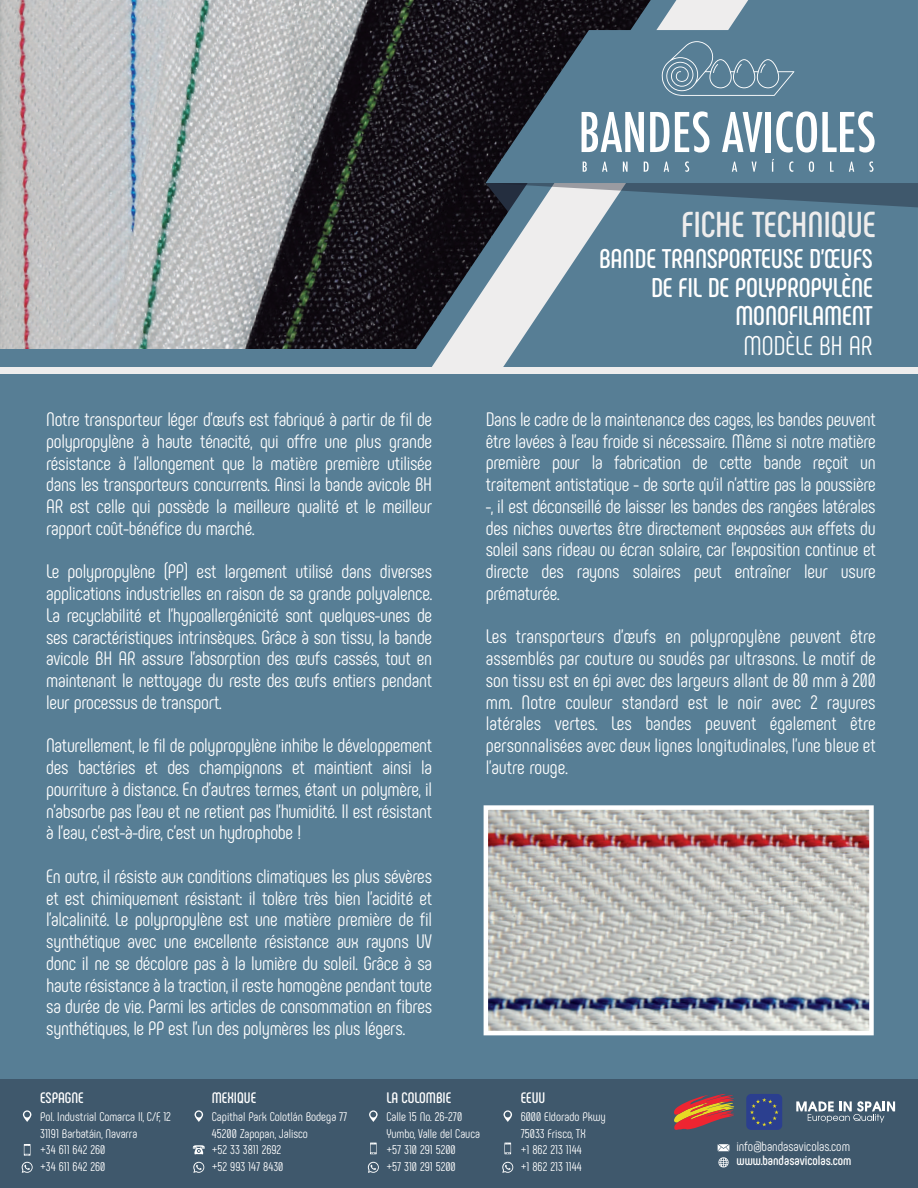
<style>
.page{position:relative;width:918px;height:1188px;background:#fff}
.page>*{position:absolute;margin:0;border:0;box-sizing:border-box;transform-origin:0 0}
.t1{font:700 36px "Phenomena";letter-spacing:-.005em;color:#eeeded}
.t2{font:700 27px/28.5px "Phenomena";letter-spacing:-.005em;color:#fff;text-align:right}
.t3{font:27px "Phenomena";letter-spacing:-.005em;color:#fff}
.t4{font:19.5px/21.8px "Phenomena";letter-spacing:-.01em;color:#fff;text-align:justify}
.t5{font:700 15.15px "Phenomena";color:#fff}
.t6{font:13.5px "Phenomena";color:#fff}
.t7{font:700 13.5px "Phenomena";color:#fff}
.t8{font:12.6px/16.5px "Phenomena";color:#fff}
</style>
<div class="page">
<div style="left:0;top:294px;width:918px;height:894px;background:#577e95"></div>
<div style="left:0;top:1079px;width:918px;height:109px;background:#3f586c"></div>
<img style="left:0;top:0;width:412px;height:349px">
<svg style="left:412px;top:0;width:506px;height:349px;fill:#577e95"></svg>
<svg style="left:429px;top:0;width:319px;height:367px;fill:#577e95"></svg>
<svg style="left:486px;top:183px;width:432px;height:25px;background:#5d7586"></svg>
<svg style="left:486px;top:30px;width:432px;height:153px;background:#4b6b7f"></svg>
<svg style="left:583px;top:162px;width:4px;height:10px"></svg>
<svg style="left:602px;top:162px;width:5px;height:10px"></svg>
<svg style="left:623px;top:162px;width:5px;height:10px"></svg>
<svg style="left:644px;top:162px;width:5px;height:10px"></svg>
<svg style="left:664px;top:162px;width:5px;height:10px"></svg>
<svg style="left:685px;top:161px;width:4px;height:11px"></svg>
<svg style="left:732px;top:162px;width:5px;height:10px"></svg>
<svg style="left:752px;top:162px;width:5px;height:10px"></svg>
<svg style="left:772px;top:159px;width:2px;height:13px"></svg>
<svg style="left:789px;top:161px;width:4px;height:11px"></svg>
<svg style="left:809px;top:161px;width:5px;height:11px"></svg>
<svg style="left:830px;top:162px;width:4px;height:10px"></svg>
<svg style="left:849px;top:162px;width:5px;height:10px"></svg>
<svg style="left:869px;top:161px;width:5px;height:11px"></svg>
<svg style="left:662px;top:41px;width:132px;height:55px;background:#678a9f"></svg>
<svg style="left:582px;top:112px;width:62px;height:40px"></svg>
<svg style="left:650px;top:112px;width:19px;height:40px"></svg>
<svg style="left:675px;top:111px;width:34px;height:42px"></svg>
<svg style="left:722px;top:112px;width:40px;height:40px"></svg>
<div style="left:765px;top:112px;width:6px;height:40px;background:#fff"></div>
<svg style="left:776px;top:111px;width:99px;height:42px"></svg>
<div style="left:0;top:367px;width:918px;height:7px;background:#eeeded"></div>
<img style="left:489px;top:810px;width:380px;height:220px">
<div style="left:484px;top:805px;width:390px;height:230px;border:4px solid #fff"></div>
<svg style="left:194px;top:1110px;width:10px;height:12px"></svg>
<svg style="left:193px;top:1145px;width:12px;height:9px"></svg>
<svg style="left:193px;top:1162px;width:11px;height:11px"></svg>
<svg style="left:369px;top:1110px;width:9px;height:12px"></svg>
<svg style="left:370px;top:1143px;width:7px;height:11px"></svg>
<svg style="left:368px;top:1162px;width:11px;height:11px"></svg>
<svg style="left:22px;top:1110px;width:10px;height:12px"></svg>
<svg style="left:24px;top:1144px;width:6px;height:12px"></svg>
<svg style="left:22px;top:1162px;width:11px;height:11px"></svg>
<svg style="left:718px;top:1144px;width:11px;height:7px"></svg>
<svg style="left:718px;top:1157px;width:11px;height:10px"></svg>
<svg style="left:503px;top:1110px;width:9px;height:12px"></svg>
<svg style="left:504px;top:1143px;width:7px;height:11px"></svg>
<svg style="left:502px;top:1162px;width:11px;height:11px"></svg>
<svg style="left:796px;top:1101px;width:99px;height:22px"></svg>
<div style="left:746px;top:1094px;width:36px;height:36px;background:#2b3f8f;border-radius:5px"></div>
<svg style="left:750px;top:1098px;width:29px;height:28px"></svg>
<svg style="left:674px;top:1094px;width:60px;height:36px"></svg>
<h1 class="t1" style="left:681px;top:203px;width:196px">FICHE TECHNIQUE</h1>
<h2 class="t2" style="left:599px;top:245px;width:275px">BANDE TRANSPORTEUSE D'ŒUFS<br>DE FIL DE POLYPROPYLÈNE<br>MONOFILAMENT</h2>
<h2 class="t3" style="left:744px;top:330px;width:131px">MODÈLE BH AR</h2>
<p class="t4" style="left:46px;top:409px;width:388px">Notre transporteur léger d’œufs est fabriqué à partir de fil de polypropylène à haute ténacité, qui offre une plus grande résistance à l’allongement que la matière première utilisée dans les transporteurs concurrents. Ainsi la bande avicole BH AR est celle qui possède la meilleure qualité et le meilleur rapport coût-bénéfice du marché.</p>
<p class="t4" style="left:46px;top:561px;width:388px">Le polypropylène (PP) est largement utilisé dans diverses applications industrielles en raison de sa grande polyvalence.<br>La recyclabilité et l’hypoallergénicité sont quelques-unes de ses caractéristiques intrinsèques. Grâce à son tissu, la bande avicole BH AR assure l’absorption des œufs cassés, tout en maintenant le nettoyage du reste des œufs entiers pendant leur processus de transport.</p>
<p class="t4" style="left:46px;top:735px;width:388px">Naturellement, le fil de polypropylène inhibe le développement des bactéries et des champignons et maintient ainsi la pourriture à distance. En d’autres termes, étant un polymère, il n’absorbe pas l’eau et ne retient pas l’humidité. Il est résistant à l’eau, c’est-à-dire, c’est un hydrophobe !</p>
<p class="t4" style="left:46px;top:865px;width:388px">En outre, il résiste aux conditions climatiques les plus sévères et est chimiquement résistant: il tolère très bien l’acidité et l’alcalinité. Le polypropylène est une matière première de fil synthétique avec une excellente résistance aux rayons UV donc il ne se décolore pas à la lumière du soleil. Grâce à sa haute résistance à la traction, il reste homogène pendant toute sa durée de vie. Parmi les articles de consommation en fibres synthétiques, le PP est l’un des polymères les plus légers.</p>
<p class="t4" style="left:486px;top:408px;width:391px">Dans le cadre de la maintenance des cages, les bandes peuvent être lavées à l’eau froide si nécessaire. Même si notre matière première pour la fabrication de cette bande reçoit un traitement antistatique - de sorte qu’il n’attire pas la poussière -, il est déconseillé de laisser les bandes des rangées latérales des niches ouvertes être directement exposées aux effets du soleil sans rideau ou écran solaire, car l’exposition continue et directe des rayons solaires peut entraîner leur usure prématurée.</p>
<p class="t4" style="left:486px;top:626px;width:391px">Les transporteurs d’œufs en polypropylène peuvent être assemblés par couture ou soudés par ultrasons. Le motif de son tissu est en épi avec des largeurs allant de 80 mm à 200 mm. Notre couleur standard est le noir avec 2 rayures latérales vertes. Les bandes peuvent également être personnalisées avec deux lignes longitudinales, l’une bleue et l’autre rouge.</p>
<p class="t5" style="left:40px;top:1088px;width:45px">ESPAGNE</p>
<p class="t5" style="left:212px;top:1088px;width:46px">MEXIQUE</p>
<p class="t5" style="left:386px;top:1088px;width:66px">LA COLOMBIE</p>
<p class="t5" style="left:521px;top:1088px;width:26px">EEUU</p>
<p class="t8" style="left:40px;top:1109px;width:132px">Pol. Industrial Comarca II, C/F, 12<br>31191 Barbatáin, Navarra<br>+34 611 642 260<br>+34 611 642 260</p>
<p class="t8" style="left:212px;top:1109px;width:137px">Capithal Park Colotlán Bodega 77<br>45200 Zapopan, Jalisco<br>+52 33 3811 2692<br>+52 993 147 8430</p>
<p class="t8" style="left:386px;top:1109px;width:95px">Calle 15 No. 26-270<br>Yumbo, Valle del Cauca +57 310 291 5200<br>+57 310 291 5200</p>
<p class="t8" style="left:521px;top:1109px;width:87px">6000 Eldorado Pkwy<br>75033 Frisco, TX<br>+1 862 213 1144<br>+1 862 213 1144</p>
<p class="t6" style="left:737px;top:1139px;width:115px">info@bandasavicolas.com</p>
<p class="t7" style="left:737px;top:1152px;width:116px">www.bandasavicolas.com</p>
</div>
